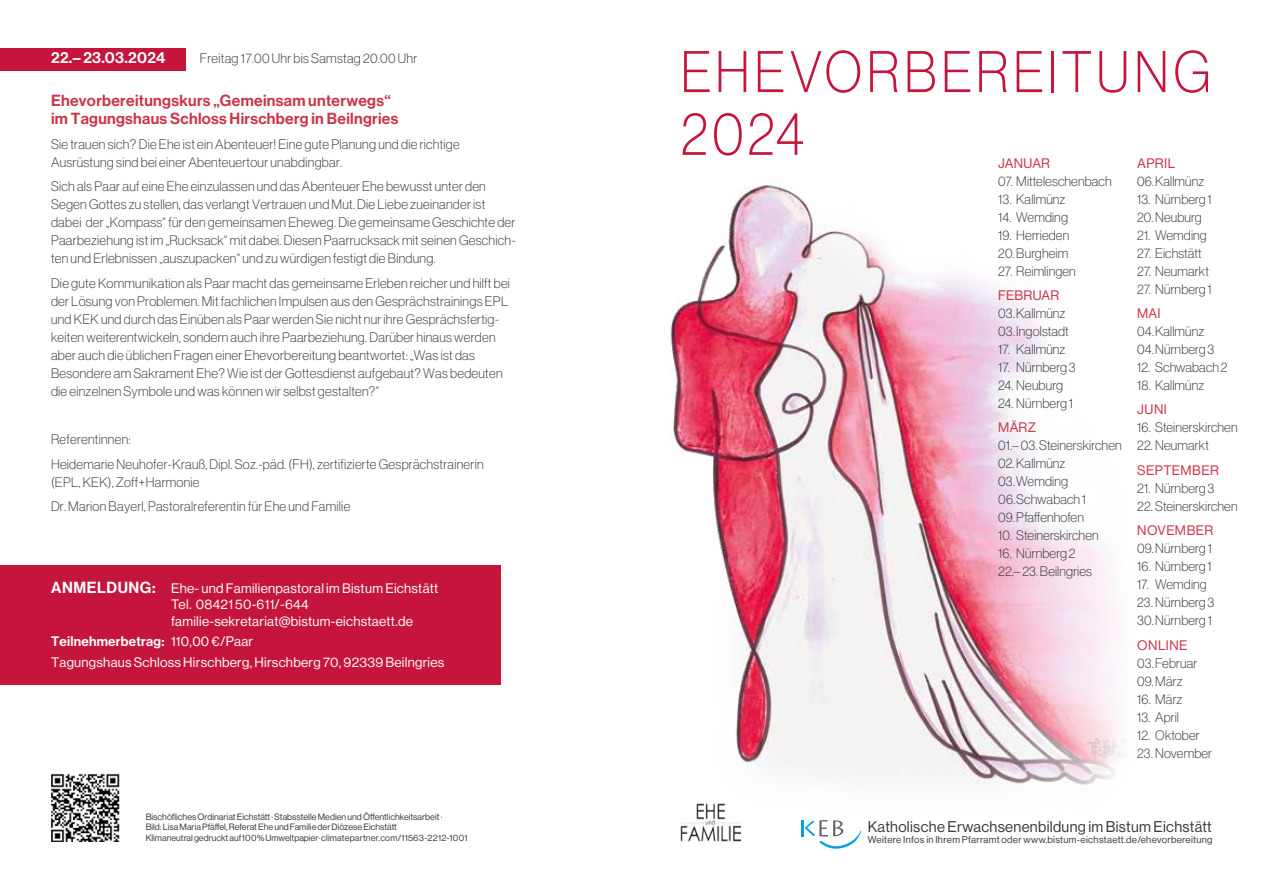
<style>
.page{position:relative;width:1263px;height:893px;background:#fff}
.page>*{position:absolute;margin:0;border:0;box-sizing:border-box;transform-origin:0 0}
.t1{font:57.3px/62.7px "N Haas Grotesk DS Pro 35 X Lt";letter-spacing:.085em;color:#c6153c;scale:.92 1}
.t2{font:15.75px/18px "N Haas Grotesk DS Pro 65 Md";letter-spacing:.02em;color:#cb354a}
.t3{font:15.75px "N Haas Grotesk DS Pro 65 Md";letter-spacing:.02em;color:#fff}
.t4{font:15.3px "N Haas Grotesk DS Pro 55 Rg";letter-spacing:.02em;color:#3b3b3a}
.t5{font:13.5px/18px "N Haas Grotesk DS Pro 35 X Lt";letter-spacing:.02em;color:#3b3b3a}
.t6{font:13.5px/16.5px "N Haas Grotesk DS Pro 55 Rg";letter-spacing:.02em;color:#fff}
.t7{font:13.5px "N Haas Grotesk DS Pro 55 Rg";letter-spacing:.025em;color:#cb354a}
.t8{font:13.5px "N Haas Grotesk DS Pro 65 Md";letter-spacing:.02em;color:#fff}
.t9{font:9.75px "N Haas Grotesk DS Pro 55 Rg";letter-spacing:.03em;color:#3b3b3a}
.t10{font:9px/10.8px "N Haas Grotesk DS Pro 55 Rg";color:#3b3b3a}
.s1{font-family:"N Haas Grotesk DS Pro 65 Md";font-size:15.75px}
.s2{font-family:"N Haas Grotesk DS Pro 55 Rg"}
</style>
<div class="page">
<img style="left:670px;top:185px;width:455px;height:619px">
<div style="left:0;top:566px;width:500px;height:119px;background:#c6153c"></div>
<div style="left:0;top:48px;width:186px;height:22px;background:#c6153c"></div>
<hr style="left:801px;top:820px;width:3px;height:16px;background:#009ee3">
<svg style="left:804px;top:820px;width:57px;height:29px"></svg>
<img style="left:51px;top:774px;width:68px;height:68px">
<img style="left:680px;top:804px;width:60px;height:38px">
<p class="t3" style="left:51px;top:49px;width:116px">22.– 23.03.2024</p>
<p class="t5" style="left:200px;top:50px;width:219px">Freitag 17.00 Uhr bis Samstag 20.00 Uhr</p>
<p class="t2" style="left:51px;top:92px;width:349px">Ehevorbereitungskurs „Gemeinsam unterwegs“ im Tagungshaus Schloss Hirschberg in Beilngries</p>
<p class="t5" style="left:51px;top:135px;width:410px">Sie trauen sich? Die Ehe ist ein Abenteuer! Eine gute Planung und die richtige<br>Ausrüstung sind bei einer Abenteuertour unabdingbar.</p>
<p class="t5" style="left:51px;top:177px;width:466px">Sich als Paar auf eine Ehe einzulassen und das Abenteuer Ehe bewusst unter den Segen Gottes zu stellen, das verlangt Vertrauen und Mut. Die Liebe zueinander ist dabei der „Kompass“ für den gemeinsamen Eheweg. Die gemeinsame Geschichte der Paarbeziehung ist im „Rucksack“ mit dabei. Diesen Paarrucksack mit seinen Geschich&shy;ten und Erlebnissen „auszupacken“ und zu würdigen festigt die Bindung.</p>
<p class="t5" style="left:51px;top:274px;width:460px">Die gute Kommunikation als Paar macht das gemeinsame Erleben reicher und hilft bei der Lösung von Problemen. Mit fachlichen Impulsen aus den Gesprächstrainings EPL und KEK und durch das Einüben als Paar werden Sie nicht nur ihre Gesprächsfertig&shy;keiten weiterentwickeln, sondern auch ihre Paarbeziehung. Darüber hinaus werden aber auch die üblichen Fragen einer Ehevorbereitung beantwortet: „Was ist das Besondere am Sakrament Ehe? Wie ist der Gottesdienst aufgebaut? Was bedeuten die einzelnen Symbole und was können wir selbst gestalten?“</p>
<p class="t5" style="left:51px;top:427px;width:434px;line-height:24.5px">Referentinnen:<br>Heidemarie Neuhofer-Krauß, Dipl. Soz.-päd. (FH), zertifizierte Gesprächstrainerin</p>
<p class="t5" style="left:51px;top:470px;width:301px;line-height:24.5px">(EPL, KEK), Zoff+Harmonie<br>Dr. Marion Bayerl, Pastoralreferentin für Ehe und Familie</p>
<p class="t6" style="left:171px;top:580px;width:269px;text-indent:-120px"><span class="s1">ANMELDUNG:</span> Ehe- und Familienpastoral im Bistum Eichstätt<br>Tel. 08421 50-611/-644 familie-sekretariat@bistum-eichstaett.de</p>
<p class="t8" style="left:51px;top:634px;width:204px">Teilnehmerbetrag: <span class="s2">110,00 €/Paar</span></p>
<p class="t6" style="left:51px;top:654px;width:395px">Tagungshaus Schloss Hirschberg, Hirschberg 70, 92339 Beilngries</p>
<h1 class="t1" style="left:681px;top:40px;width:578px">EHEVORBEREITUNG<br>2024</h1>
<p class="t7" style="left:998px;top:155px;width:53px">JANUAR</p>
<p class="t5" style="left:998px;top:172px;width:115px">07. Mitteleschenbach</p>
<p class="t5" style="left:998px;top:190px;width:69px">13. Kallmünz</p>
<p class="t5" style="left:998px;top:208px;width:71px">14. Wemding</p>
<p class="t5" style="left:998px;top:226px;width:72px">19. Herrieden<br>20.Burgheim</p>
<p class="t5" style="left:998px;top:262px;width:79px">27. Reimlingen</p>
<p class="t7" style="left:998px;top:288px;width:62px">FEBRUAR</p>
<p class="t5" style="left:998px;top:304px;width:72px">03.Kallmünz<br>03.Ingolstadt</p>
<p class="t5" style="left:998px;top:340px;width:69px">17. Kallmünz</p>
<p class="t5" style="left:998px;top:358px;width:79px">17. Nürnberg 3</p>
<p class="t5" style="left:998px;top:376px;width:66px">24. Neuburg</p>
<p class="t5" style="left:998px;top:394px;width:76px">24. Nürnberg 1</p>
<p class="t7" style="left:998px;top:420px;width:39px">MÄRZ</p>
<p class="t5" style="left:998px;top:437px;width:125px">01.– 03. Steinerskirchen<br>02.Kallmünz<br>03.Wemding<br>06.Schwabach 1<br>09.Pfaffenhofen</p>
<p class="t5" style="left:998px;top:527px;width:102px">10. Steinerskirchen</p>
<p class="t5" style="left:998px;top:545px;width:95px">16. Nürnberg 2<br>22.– 23. Beilngries</p>
<p class="t7" style="left:1137px;top:155px;width:39px">APRIL</p>
<p class="t5" style="left:1137px;top:172px;width:69px">06.Kallmünz</p>
<p class="t5" style="left:1137px;top:190px;width:76px">13. Nürnberg 1<br>20.Neuburg</p>
<p class="t5" style="left:1137px;top:226px;width:71px">21. Wemding</p>
<p class="t5" style="left:1137px;top:244px;width:66px">27. Eichstätt</p>
<p class="t5" style="left:1137px;top:262px;width:73px">27. Neumarkt</p>
<p class="t5" style="left:1137px;top:280px;width:76px">27. Nürnberg 1</p>
<p class="t7" style="left:1137px;top:306px;width:25px">MAI</p>
<p class="t5" style="left:1137px;top:322px;width:79px">04.Kallmünz<br>04.Nürnberg 3</p>
<p class="t5" style="left:1137px;top:358px;width:92px">12. Schwabach 2</p>
<p class="t5" style="left:1137px;top:376px;width:69px">18. Kallmünz</p>
<p class="t7" style="left:1137px;top:402px;width:31px">JUNI</p>
<p class="t5" style="left:1137px;top:419px;width:102px">16. Steinerskirchen</p>
<p class="t5" style="left:1137px;top:437px;width:73px">22. Neumarkt</p>
<p class="t7" style="left:1137px;top:462px;width:83px">SEPTEMBER</p>
<p class="t5" style="left:1137px;top:479px;width:79px">21. Nürnberg 3</p>
<p class="t5" style="left:1137px;top:497px;width:102px">22. Steinerskirchen</p>
<p class="t7" style="left:1137px;top:523px;width:78px">NOVEMBER</p>
<p class="t5" style="left:1137px;top:539px;width:76px">09.Nürnberg 1</p>
<p class="t5" style="left:1137px;top:557px;width:76px">16. Nürnberg 1</p>
<p class="t5" style="left:1137px;top:575px;width:71px">17. Wemding</p>
<p class="t5" style="left:1137px;top:593px;width:79px">23. Nürnberg 3<br>30.Nürnberg 1</p>
<p class="t7" style="left:1137px;top:637px;width:52px">ONLINE</p>
<p class="t5" style="left:1137px;top:654px;width:62px">03.Februar<br>09.März</p>
<p class="t5" style="left:1137px;top:690px;width:47px">16. März</p>
<p class="t5" style="left:1137px;top:708px;width:43px">13. April</p>
<p class="t5" style="left:1137px;top:726px;width:64px">12. Oktober</p>
<p class="t5" style="left:1137px;top:744px;width:76px">23. November</p>
<p class="t10" style="left:146px;top:811px;width:323px">Bischöfliches Ordinariat Eichstätt · Stabsstelle Medien und Öffentlichkeitsarbeit ·<br>Bild: Lisa Maria Pfäffel, Referat Ehe und Familie der Diözese Eichstätt<br>Klimaneutral gedruckt auf 100 % Umweltpapier· climatepartner.com/11563-2212-1001</p>
<p class="t4" style="left:868px;top:818px;width:345px">Katholische Erwachsenenbildung im Bistum Eichstätt</p>
<p class="t9" style="left:868px;top:834px;width:346px">Weitere Infos in Ihrem Pfarramt oder www.bistum-eichstaett.de/ehevorbereitung</p>
</div>
